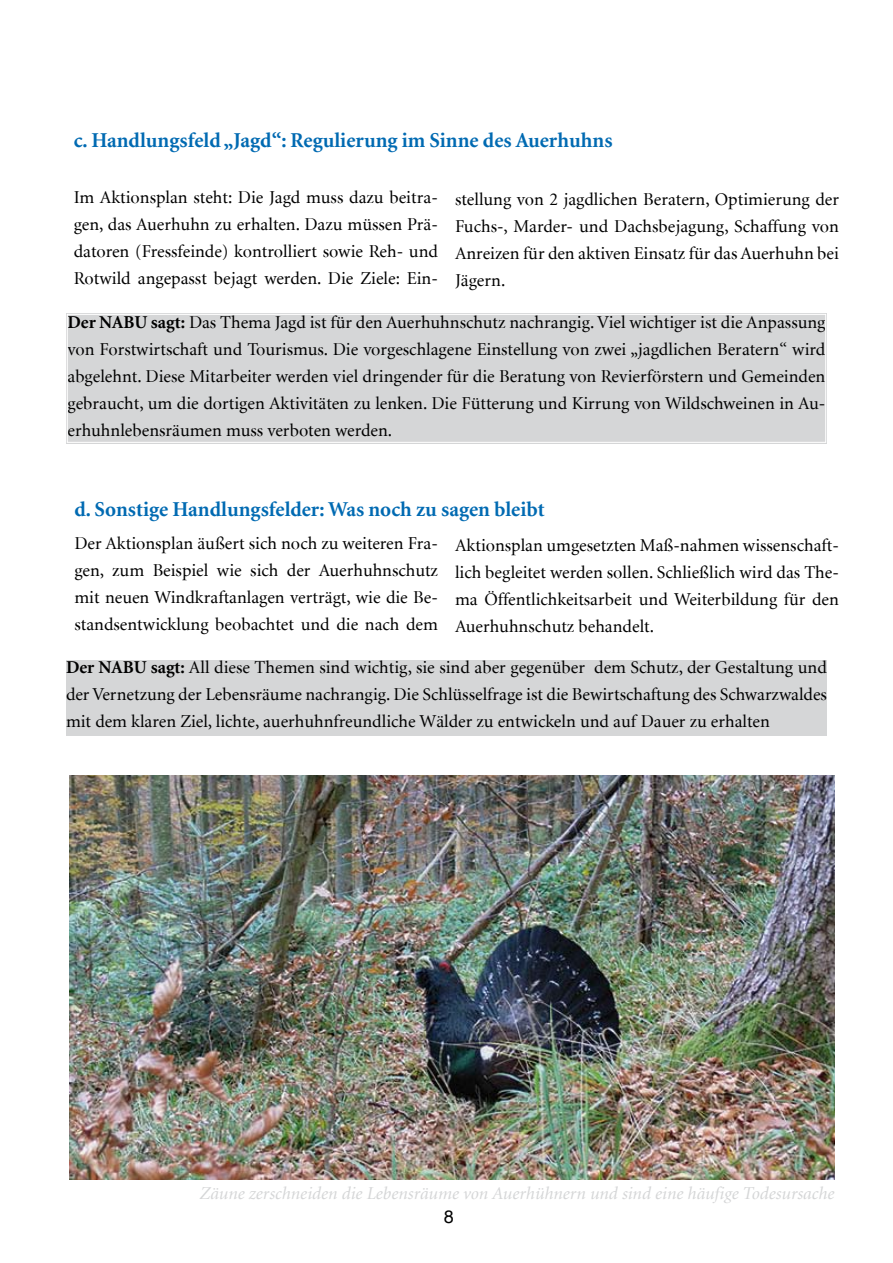
<style>
.page{position:relative;width:893px;height:1263px;background:#fff}
.page>*{position:absolute;margin:0;border:0;box-sizing:border-box;transform-origin:0 0}
.t1{font:700 21px "Minion";color:#006ab2}
.t2{font:18px/27px "Minion";color:#000;text-align:justify}
.t3{font:italic 18px "Minion";color:#d5d6d7}
.t4{font:18px "Helvetica Neue";color:#000}
.s1{font-weight:700}
</style>
<div class="page">
<div style="left:66px;top:313px;width:761px;height:131px;background:#d5d6d7"></div>
<div style="left:67px;top:314px;width:759px;height:129px;border:1px solid #fff"></div>
<div style="left:66px;top:660px;width:761px;height:75px;background:#d5d6d7"></div>
<img style="left:69px;top:776px;width:765px;height:404px">
<p class="t1" style="left:74px;top:130px;width:540px">c. Handlungsfeld „Jagd“: Regulierung im Sinne des Auerhuhns</p>
<p class="t2" style="left:74px;top:184px;width:366px">Im Aktionsplan steht: Die Jagd muss dazu beitra&shy;gen, das Auerhuhn zu erhalten. Dazu müssen Prä&shy;datoren (Fressfeinde) kontrolliert sowie Reh- und Rotwild angepasst bejagt werden. Die Ziele: Ein-</p>
<p class="t2" style="left:455px;top:186px;width:385px">stellung von 2 jagdlichen Beratern, Optimierung der Fuchs-, Marder- und Dachsbejagung, Schaffung von Anreizen für den aktiven Einsatz für das Auerhuhn bei Jägern.</p>
<p class="t2" style="left:68px;top:310px;width:759px"><span class="s1">Der NABU sagt:</span> Das Thema Jagd ist für den Auerhuhnschutz nachrangig. Viel wichtiger ist die Anpassung von Forstwirtschaft und Tourismus. Die vorgeschlagene Einstellung von zwei „jagdlichen Beratern“ wird abgelehnt. Diese Mitarbeiter werden viel dringender für die Beratung von Revierförstern und Gemeinden gebraucht, um die dortigen Aktivitäten zu lenken. Die Fütterung und Kirrung von Wildschweinen in Au&shy;erhuhnlebensräumen muss verboten werden.</p>
<p class="t1" style="left:74px;top:499px;width:472px">d. Sonstige Handlungsfelder: Was noch zu sagen bleibt</p>
<p class="t2" style="left:74px;top:531px;width:365px">Der Aktionsplan äußert sich noch zu weiteren Fra&shy;gen, zum Beispiel wie sich der Auerhuhnschutz mit neuen Windkraftanlagen verträgt, wie die Be&shy;standsentwicklung beobachtet und die nach dem</p>
<p class="t2" style="left:455px;top:532px;width:385px">Aktionsplan umgesetzten Maß-nahmen wissenschaft&shy;lich begleitet werden sollen. Schließlich wird das The&shy;ma Öffentlichkeitsarbeit und Weiterbildung für den Auerhuhnschutz behandelt.</p>
<p class="t2" style="left:66px;top:655px;width:762px"><span class="s1">Der NABU sagt:</span> All diese Themen sind wichtig, sie sind aber gegenüber dem Schutz, der Gestaltung und der Vernetzung der Lebensräume nachrangig. Die Schlüsselfrage ist die Bewirtschaftung des Schwarzwaldes mit dem klaren Ziel, lichte, auerhuhnfreundliche Wälder zu entwickeln und auf Dauer zu erhalten</p>
<p class="t3" style="left:200px;top:1184px;width:636px">Zäune zerschneiden die Lebensräume von Auerhühnern und sind eine häufige Todesursache</p>
<p class="t4" style="left:444px;top:1206px;width:12px">8</p>
</div>
